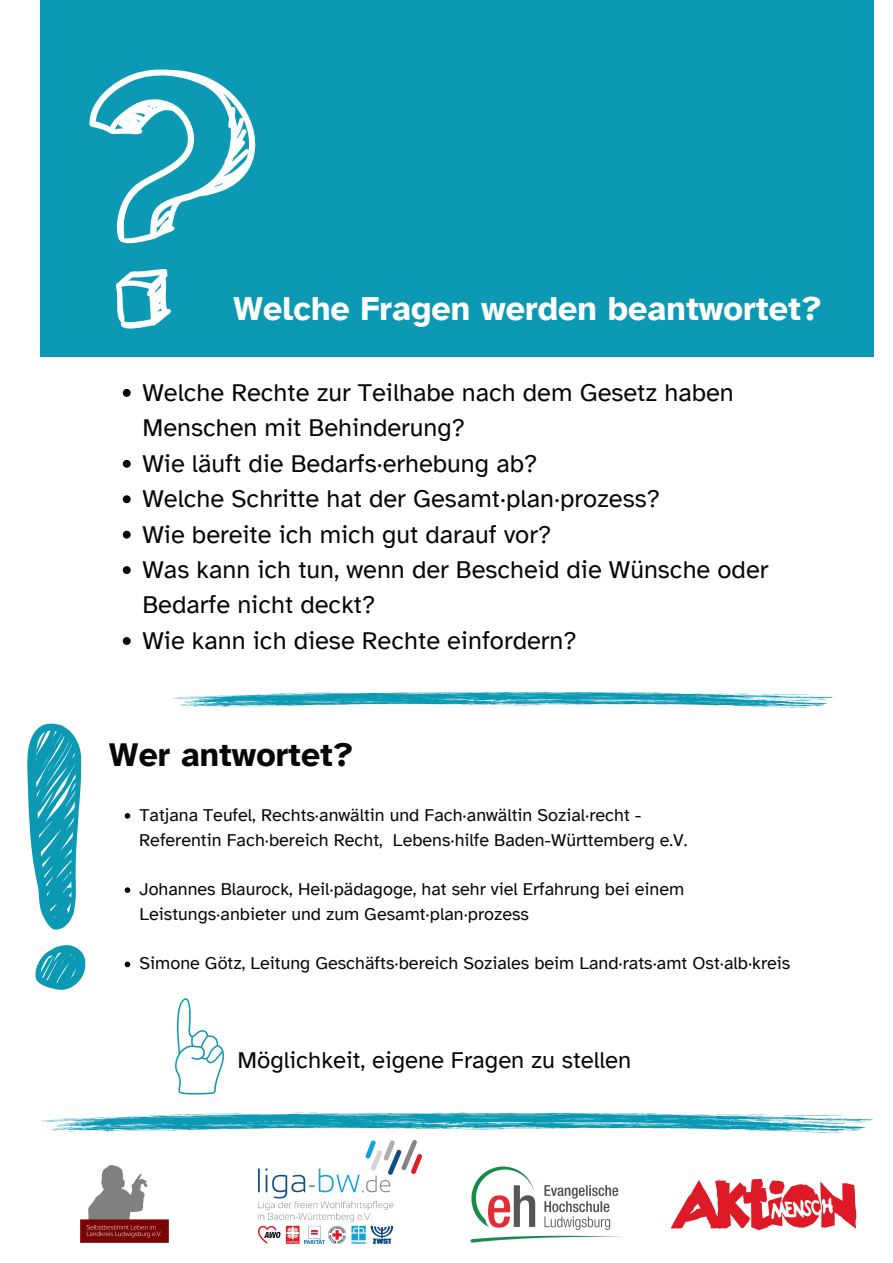
<style>
.page{position:relative;width:893px;height:1263px;background:#fff}
.page>*{position:absolute;margin:0;border:0;box-sizing:border-box;transform-origin:0 0}
.t1{font:700 34.12px "Atkinson Hyperlegible";color:#fff}
.t2{font:700 33.75px "Atkinson Hyperlegible";color:#080704}
.t3{font:25.5px/35.5px "Atkinson Hyperlegible";color:#080704}
.t4{font:24px "Atkinson Hyperlegible";color:#080704}
.t5{font:18px/24.8px "Atkinson Hyperlegible";color:#080704}
</style>
<div class="page">
<div style="left:41px;top:0;width:833px;height:357px;background:#0c99b4"></div>
<svg style="left:172px;top:692px;width:661px;height:16px"></svg>
<svg style="left:35px;top:945px;width:51px;height:45px"></svg>
<svg style="left:27px;top:723px;width:54px;height:207px"></svg>
<svg style="left:42px;top:1112px;width:831px;height:20px"></svg>
<img style="left:258px;top:1141px;width:163px;height:103px">
<img style="left:80px;top:1165px;width:89px;height:78px">
<img style="left:671px;top:1178px;width:186px;height:53px">
<svg style="left:116px;top:269px;width:55px;height:60px"></svg>
<svg style="left:89px;top:69px;width:167px;height:174px"></svg>
<svg style="left:175px;top:998px;width:49px;height:96px"></svg>
<svg style="left:123px;top:389px;width:8px;height:8px"></svg>
<svg style="left:123px;top:460px;width:8px;height:8px"></svg>
<svg style="left:123px;top:495px;width:8px;height:8px"></svg>
<svg style="left:123px;top:531px;width:8px;height:8px"></svg>
<svg style="left:123px;top:566px;width:8px;height:8px"></svg>
<svg style="left:123px;top:637px;width:8px;height:8px"></svg>
<svg style="left:125px;top:813px;width:5px;height:6px"></svg>
<svg style="left:125px;top:887px;width:5px;height:6px"></svg>
<svg style="left:125px;top:961px;width:5px;height:6px"></svg>
<img style="left:470px;top:1166px;width:153px;height:77px">
<h1 class="t1" style="left:233px;top:289px;width:590px">Welche Fragen werden beantwortet?</h1>
<p class="t3" style="left:142px;top:375px;width:627px">Welche Rechte zur Teilhabe nach dem Gesetz haben Menschen mit Behinderung?<br>Wie läuft die Bedarfs·erhebung ab?<br>Welche Schritte hat der Gesamt·plan·prozess?<br>Wie bereite ich mich gut darauf vor?<br>Was kann ich tun, wenn der Bescheid die Wünsche oder Bedarfe nicht deckt?<br>Wie kann ich diese Rechte einfordern?</p>
<h2 class="t2" style="left:109px;top:734px;width:246px">Wer antwortet?</h2>
<p class="t5" style="left:139px;top:803px;width:550px">Tatjana Teufel, Rechts·anwältin und Fach·anwältin Sozial·recht -<br>Referentin Fach·bereich Recht, Lebens·hilfe Baden-Württemberg e.V.</p>
<p class="t5" style="left:139px;top:877px;width:546px">Johannes Blaurock, Heil·pädagoge, hat sehr viel Erfahrung bei einem<br>Leistungs·anbieter und zum Gesamt·plan·prozess</p>
<p class="t5" style="left:139px;top:951px;width:652px">Simone Götz, Leitung Geschäfts·bereich Soziales beim Land·rats·amt Ost·alb·kreis</p>
<h3 class="t4" style="left:237px;top:1047px;width:395px">Möglichkeit, eigene Fragen zu stellen</h3>
</div>
